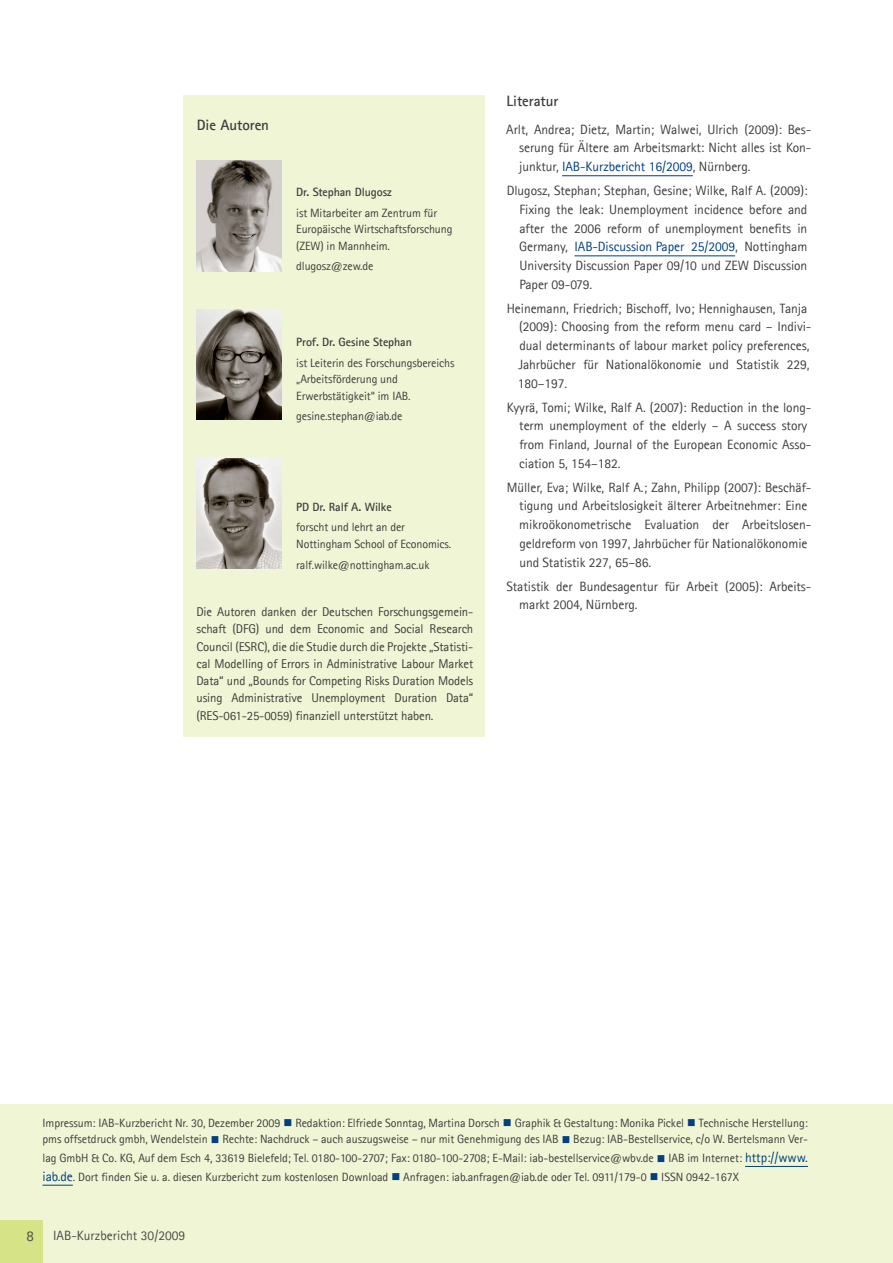
<style>
.page{position:relative;width:893px;height:1263px;background:#fff}
.page>*{position:absolute;margin:0;border:0;box-sizing:border-box;transform-origin:0 0}
.t1{font:700 15px "Agfa Rotis Sans Serif";letter-spacing:-.005em;color:#3e3e3f}
.t2{font:700 15px "Agfa Rotis Sans Serif";letter-spacing:-.005em;color:#3e3e3c}
.t3{font:15px "Agfa Rotis Sans Serif";color:#4b4c4b}
.t4{font:13.5px/18.8px "Agfa Rotis Sans Serif";letter-spacing:-.005em;color:#3e3e3c}
.t5{font:13.5px "Agfa Rotis Sans Serif";color:#4b4c4b}
.t6{font:12.75px/17.2px "Agfa Rotis Sans Serif";letter-spacing:-.01em;color:#3e3e3c;text-align:justify}
.t7{font:12px/16.5px "Agfa Rotis Sans Serif";letter-spacing:-.005em;color:#3e3e3c}
.t8{font:700 12px "Agfa Rotis Sans Serif";letter-spacing:-.01em;color:#3e3e3c}
.s1{color:#014081}
.s2{font-size:13.5px;color:#014081}
</style>
<div class="page">
<div style="left:0;top:1104px;width:893px;height:159px;background:#f0f5d5"></div>
<hr style="left:745px;top:1166px;width:63px;height:1px;background:#014081">
<hr style="left:43px;top:1185px;width:30px;height:1px;background:#014081">
<hr style="left:562px;top:175px;width:131px;height:1px;background:#014081">
<hr style="left:574px;top:256px;width:161px;height:1px;background:#014081">
<div style="left:183px;top:96px;width:302px;height:641px;background:#f0f5d5"></div>
<img style="left:196px;top:309px;width:85px;height:111px">
<img style="left:196px;top:161px;width:85px;height:110px">
<img style="left:196px;top:458px;width:85px;height:111px">
<div style="left:0;top:1220px;width:43px;height:43px;background:#d7e387"></div>
<p class="t1" style="left:197px;top:115px;width:74px">Die Autoren</p>
<p class="t8" style="left:296px;top:184px;width:97px">Dr. Stephan Dlugosz</p>
<p class="t7" style="left:296px;top:204px;width:158px">ist Mitarbeiter am Zentrum für<br>Europäische Wirtschaftsforschung (ZEW) in Mannheim.</p>
<p class="t7" style="left:296px;top:258px;width:79px">dlugosz@zew.de</p>
<p class="t8" style="left:296px;top:334px;width:117px">Prof. Dr. Gesine Stephan</p>
<p class="t7" style="left:296px;top:354px;width:160px">ist Leiterin des Forschungsbereichs „Arbeitsförderung und<br>Erwerbstätigkeit“ im IAB.</p>
<p class="t7" style="left:296px;top:408px;width:108px">gesine.stephan@iab.de</p>
<p class="t8" style="left:296px;top:499px;width:97px">PD Dr. Ralf A. Wilke</p>
<p class="t7" style="left:296px;top:519px;width:157px">forscht und lehrt an der<br>Nottingham School of Economics.</p>
<p class="t7" style="left:296px;top:556px;width:135px">ralf.wilke@nottingham.ac.uk</p>
<p class="t6" style="left:196px;top:603px;width:278px">Die Autoren danken der Deutschen Forschungsgemein&shy;schaft (DFG) und dem Economic and Social Research Council (ESRC), die die Studie durch die Projekte „Statisti&shy;cal Modelling of Errors in Administrative Labour Market Data“ und „Bounds for Competing Risks Duration Models using Administrative Unemployment Duration Data“ (RES-061-25-0059) finanziell unterstützt haben.</p>
<p class="t2" style="left:507px;top:92px;width:53px">Literatur</p>
<p class="t4" style="left:519px;top:120px;width:294px;text-align:justify;text-indent:-13px">Arlt, Andrea; Dietz, Martin; Walwei, Ulrich (2009): Bes&shy;serung für Ältere am Arbeitsmarkt: Nicht alles ist Kon&shy;junktur, <span class="s1">IAB-Kurzbericht 16/2009</span>, Nürnberg.</p>
<p class="t4" style="left:519px;top:181px;width:290px;text-align:justify;text-indent:-13px">Dlugosz, Stephan; Stephan, Gesine; Wilke, Ralf A. (2009):<br>Fixing the leak: Unemployment incidence before and after the 2006 reform of unemployment benefits in Germany, <span class="s1">IAB-Discussion Paper 25/2009</span>, Nottingham University Discussion Paper 09/10 und ZEW Discussion Paper 09-079.</p>
<p class="t4" style="left:518px;top:299px;width:295px;text-indent:-11px">Heinemann, Friedrich; Bischoff, Ivo; Hennighausen, Tanja (2009): Choosing from the reform menu card – Indivi&shy;dual determinants of labour market policy preferences, Jahrbücher für Nationalökonomie und Statistik 229, 180–197.</p>
<p class="t4" style="left:519px;top:398px;width:294px;text-indent:-12px">Kyyrä, Tomi; Wilke, Ralf A. (2007): Reduction in the long&shy;term unemployment of the elderly – A success story from Finland, Journal of the European Economic Asso&shy;ciation 5, 154–182.</p>
<p class="t4" style="left:519px;top:478px;width:294px;text-indent:-13px">Müller, Eva; Wilke, Ralf A.; Zahn, Philipp (2007): Beschäf&shy;tigung und Arbeitslosigkeit älterer Arbeitnehmer: Eine mikroökonometrische Evaluation der Arbeitslosen&shy;geldreform von 1997, Jahrbücher für Nationalökonomie und Statistik 227, 65–86.</p>
<p class="t4" style="left:519px;top:576px;width:294px;text-indent:-13px">Statistik der Bundesagentur für Arbeit (2005): Arbeits&shy;markt 2004, Nürnberg.</p>
<p class="t7" style="left:43px;top:1114px;width:767px">Impressum: IAB-Kurzbericht Nr. 30, Dezember 2009 <span class="s1">■</span> Redaktion: Elfriede Sonntag, Martina Dorsch <span class="s1">■</span> Graphik &amp; Gestaltung: Monika Pickel <span class="s1">■</span> Technische Herstellung: pms offsetdruck gmbh, Wendelstein <span class="s1">■</span> Rechte: Nachdruck – auch auszugsweise – nur mit Genehmigung des IAB <span class="s1">■</span> Bezug: IAB-Bestellservice, c/o W. Bertelsmann Ver-</p>
<p class="t7" style="left:43px;top:1148px;width:767px;line-height:18.8px">lag GmbH &amp; Co. KG, Auf dem Esch 4, 33619 Bielefeld; Tel. 0180-100-2707; Fax: 0180-100-2708; E-Mail: iab-bestellservice@wbv.de <span class="s1">■</span> IAB im Internet: <span class="s2">http://www. iab.de</span>. Dort finden Sie u. a. diesen Kurzbericht zum kostenlosen Download <span class="s1">■</span> Anfragen: iab.anfragen@iab.de oder Tel. 0911/179-0 <span class="s1">■</span> ISSN 0942-167X</p>
<p class="t3" style="left:27px;top:1227px;width:9px">8</p>
<p class="t5" style="left:53px;top:1227px;width:134px">IAB-Kurzbericht 30/2009</p>
</div>
